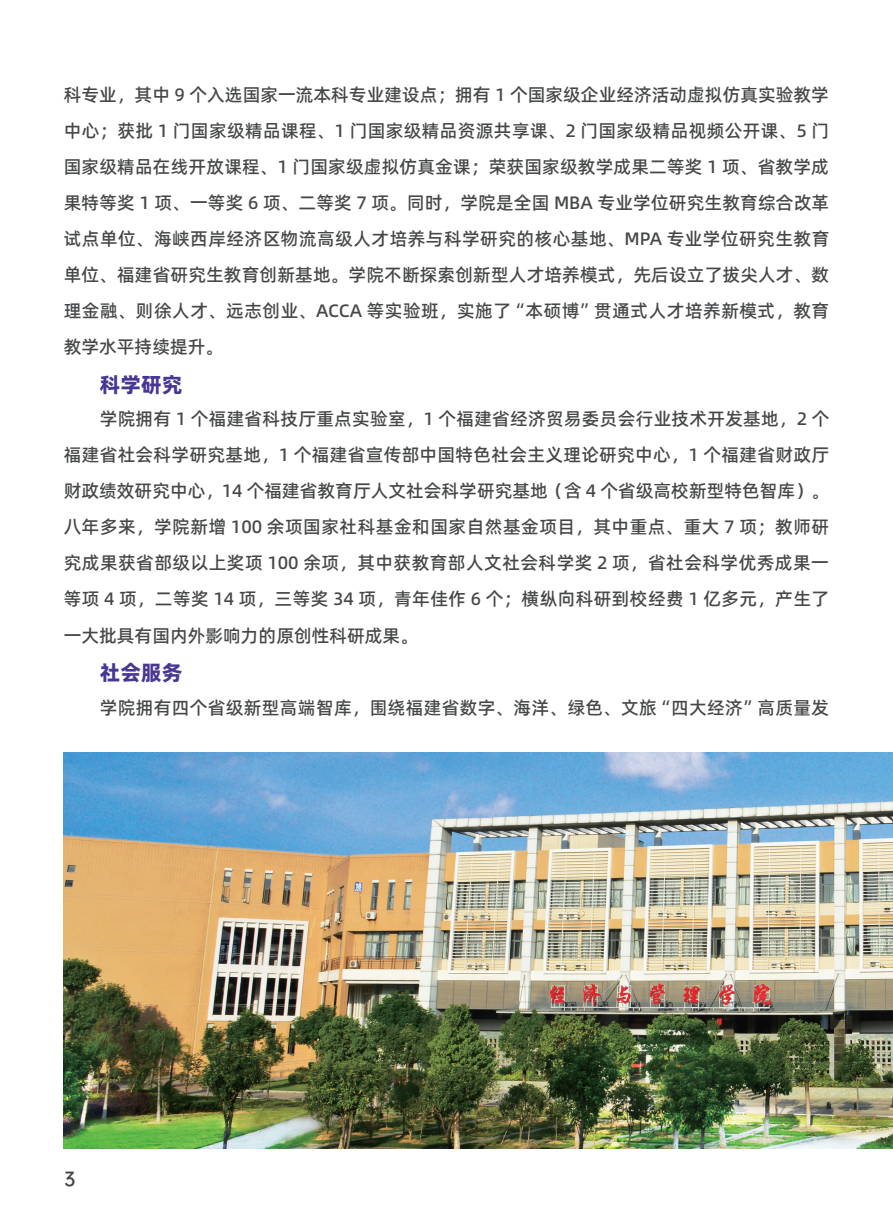
<style>
.page{position:relative;width:893px;height:1212px;background:#fff}
.page>*{position:absolute;margin:0;border:0;box-sizing:border-box;transform-origin:0 0}
.t1{font:21px "Alibaba Pu Hui Ti 2 105 Heavy";color:#483695}
.t2{font:18px/36px "Alibaba Pu Hui Ti 2 65 Medium";letter-spacing:.015em;color:#454748;text-align:justify}
.t3{font:18px "OPPO Sans B";color:#454748}
</style>
<div class="page">
<img style="left:64px;top:753px;width:829px;height:395px">
<p class="t2" style="left:64px;top:76px;width:767px">科专业，其中 9 个入选国家一流本科专业建设点；拥有 1 个国家级企业经济活动虚拟仿真实验教学中心；获批 1 门国家级精品课程、1 门国家级精品资源共享课、2 门国家级精品视频公开课、5 门国家级精品在线开放课程、1 门国家级虚拟仿真金课；荣获国家级教学成果二等奖 1 项、省教学成果特等奖 1 项、一等奖 6 项、二等奖 7 项。同时，学院是全国 MBA 专业学位研究生教育综合改革试点单位、海峡西岸经济区物流高级人才培养与科学研究的核心基地、MPA 专业学位研究生教育单位、福建省研究生教育创新基地。学院不断探索创新型人才培养模式，先后设立了拔尖人才、数理金融、则徐人才、远志创业、ACCA 等实验班，实施了“本硕博”贯通式人才培养新模式，教育教学水平持续提升。</p>
<p class="t1" style="left:100px;top:368px;width:84px">科学研究</p>
<p class="t2" style="left:64px;top:400px;width:767px;text-indent:36px">学院拥有 1 个福建省科技厅重点实验室，1 个福建省经济贸易委员会行业技术开发基地，2 个福建省社会科学研究基地，1 个福建省宣传部中国特色社会主义理论研究中心，1 个福建省财政厅财政绩效研究中心，14 个福建省教育厅人文社会科学研究基地（含 4 个省级高校新型特色智库）。八年多来，学院新增 100 余项国家社科基金和国家自然基金项目，其中重点、重大 7 项；教师研究成果获省部级以上奖项 100 余项，其中获教育部人文社会科学奖 2 项，省社会科学优秀成果一等项 4 项，二等奖 14 项，三等奖 34 项，青年佳作 6 个；横纵向科研到校经费 1 亿多元，产生了一大批具有国内外影响力的原创性科研成果。</p>
<p class="t1" style="left:100px;top:656px;width:84px">社会服务</p>
<p class="t2" style="left:100px;top:688px;width:731px">学院拥有四个省级新型高端智库，围绕福建省数字、海洋、绿色、文旅“四大经济”高质量发</p>
<p class="t3" style="left:64px;top:1163px;width:13px">3</p>
</div>
